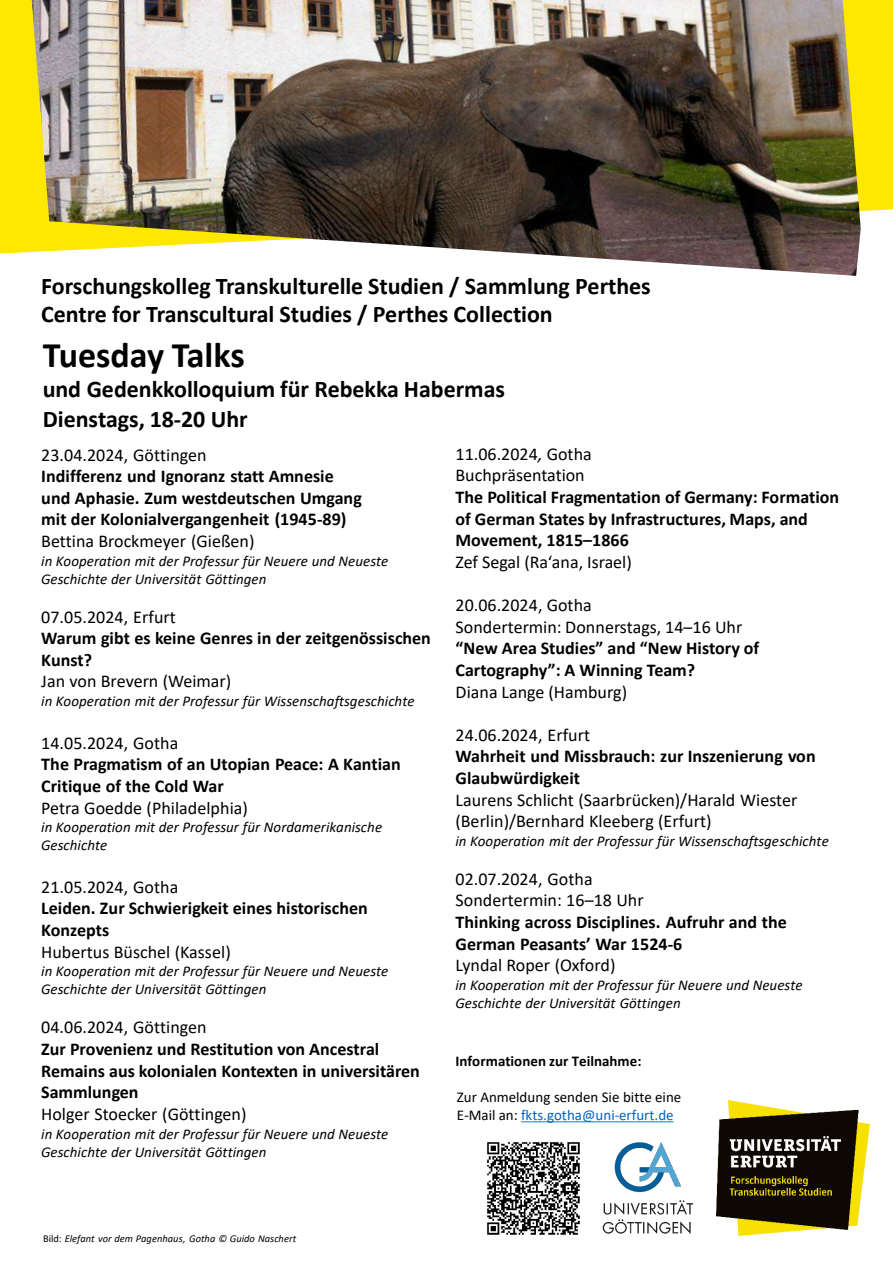
<style>
.page{position:relative;width:893px;height:1264px;background:#fff}
.page>*{position:absolute;margin:0;border:0;box-sizing:border-box;transform-origin:0 0}
.t1{font:700 36px "Calibri";color:#000}
.t2{font:700 24px "Calibri";color:#000}
.t3{font:700 18px/21.6px "Calibri";color:#000}
.t4{font:18px/21.6px "Calibri";color:#000}
.t5{font:italic 15px/18px "Calibri";letter-spacing:.005em;color:#000}
.t6{font:15px "Calibri";color:#0563c1}
.t7{font:15px "Calibri";color:#000}
.t8{font:700 15px "Calibri";letter-spacing:.005em;color:#000}
.t9{font:italic 10.5px "Calibri";letter-spacing:.005em;color:#000}
.s1{font-style:italic}
.s2{font-weight:400}
.s3{color:#000}
.s4{font-style:normal}
</style>
<div class="page">
<svg style="left:0;top:0;width:892px;height:253px;background:#fde815"></svg>
<img style="left:32px;top:0;width:828px;height:276px">
<img style="left:716px;top:1100px;width:153px;height:134px">
<svg style="left:521px;top:1121px;width:152px;height:1px"></svg>
<img style="left:602px;top:1142px;width:92px;height:92px">
<img style="left:487px;top:1142px;width:93px;height:93px">
<p class="t2" style="left:41px;top:268px;width:611px">Forschungskolleg Transkulturelle Studien / Sammlung Perthes</p>
<p class="t2" style="left:41px;top:297px;width:513px">Centre for Transcultural Studies / Perthes Collection</p>
<p class="t1" style="left:43px;top:329px;width:203px">Tuesday Talks</p>
<p class="t2" style="left:43px;top:372px;width:464px">und Gedenkkolloquium für Rebekka Habermas</p>
<p class="t2" style="left:43px;top:402px;width:206px">Dienstags, 18-20 Uhr</p>
<p class="t4" style="left:455px;top:442px;width:138px">11.06.2024<span class="s1">,</span> Gotha</p>
<p class="t4" style="left:455px;top:464px;width:131px">Buchpräsentation</p>
<p class="t3" style="left:455px;top:486px;width:385px">The Political Fragmentation of Germany: Formation of German States by Infrastructures, Maps, and<br>Movement, 1815–1866</p>
<p class="t4" style="left:455px;top:550px;width:178px">Zef Segal (Ra‘ana, Israel)</p>
<p class="t4" style="left:455px;top:593px;width:138px">20.06.2024, Gotha</p>
<p class="t4" style="left:455px;top:615px;width:288px">Sondertermin: Donnerstags, 14–16 Uhr</p>
<p class="t3" style="left:455px;top:637px;width:305px">“New Area Studies” and “New History of<br>Cartography”: A Winning Team?</p>
<p class="t4" style="left:455px;top:680px;width:173px">Diana Lange (Hamburg)</p>
<p class="t4" style="left:455px;top:723px;width:136px">24.06.2024, Erfurt</p>
<p class="t3" style="left:455px;top:745px;width:361px">Wahrheit und Missbrauch: zur Inszenierung von<br>Glaubwürdigkeit</p>
<p class="t4" style="left:455px;top:788px;width:343px">Laurens Schlicht (Saarbrücken)/Harald Wiester (Berlin)/Bernhard Kleeberg (Erfurt)</p>
<p class="t5" style="left:455px;top:831px;width:375px">in Kooperation mit der Professur für Wissenschaftsgeschichte</p>
<p class="t4" style="left:455px;top:867px;width:139px">02.07.2024, Gotha</p>
<p class="t4" style="left:455px;top:889px;width:190px">Sondertermin: 16–18 Uhr</p>
<p class="t3" style="left:455px;top:910px;width:333px">Thinking across Disciplines. Aufruhr and the<br>German Peasants’ War 1524-6</p>
<p class="t4" style="left:455px;top:953px;width:161px">Lyndal Roper (Oxford)</p>
<p class="t5" style="left:455px;top:975px;width:348px">in Kooperation mit der Professur für Neuere und Neueste<br>Geschichte der Universität Göttingen</p>
<p class="t3" style="left:41px;top:443px;width:322px"><span class="s2">23.04.2024, Göttingen<br></span>Indifferenz und Ignoranz statt Amnesie und Aphasie. Zum westdeutschen Umgang mit der Kolonialvergangenheit (1945-89)<br><span class="s2">Bettina Brockmeyer (Gießen)</span></p>
<p class="t5" style="left:41px;top:551px;width:348px">in Kooperation mit der Professur für Neuere und Neueste<br>Geschichte der Universität Göttingen</p>
<p class="t4" style="left:41px;top:605px;width:136px">07.05.2024, Erfurt</p>
<p class="t3" style="left:41px;top:627px;width:391px">Warum gibt es keine Genres in der zeitgenössischen<br>Kunst?</p>
<p class="t4" style="left:41px;top:670px;width:191px">Jan von Brevern (Weimar)</p>
<p class="t5" style="left:41px;top:691px;width:375px">in Kooperation mit der Professur für Wissenschaftsgeschichte</p>
<p class="t4" style="left:41px;top:731px;width:139px">14.05.2024, Gotha</p>
<p class="t3" style="left:41px;top:753px;width:361px">The Pragmatism of an Utopian Peace: A Kantian<br>Critique of the Cold War</p>
<p class="t4" style="left:41px;top:796px;width:208px">Petra Goedde (Philadelphia)</p>
<p class="t5" style="left:41px;top:817px;width:342px">in Kooperation mit der Professur für Nordamerikanische<br>Geschichte</p>
<p class="t4" style="left:41px;top:875px;width:139px">21.05.2024, Gotha</p>
<p class="t3" style="left:41px;top:897px;width:328px">Leiden. Zur Schwierigkeit eines historischen<br>Konzepts</p>
<p class="t4" style="left:41px;top:940px;width:191px">Hubertus Büschel (Kassel)</p>
<p class="t5" style="left:41px;top:961px;width:348px">in Kooperation mit der Professur für Neuere und Neueste<br>Geschichte der Universität Göttingen</p>
<p class="t4" style="left:41px;top:1015px;width:167px">04.06.2024, Göttingen</p>
<p class="t3" style="left:41px;top:1037px;width:380px">Zur Provenienz und Restitution von Ancestral<br>Remains aus kolonialen Kontexten in universitären<br>Sammlungen</p>
<p class="t4" style="left:41px;top:1102px;width:207px">Holger Stoecker (Göttingen)</p>
<p class="t5" style="left:41px;top:1123px;width:348px">in Kooperation mit der Professur für Neuere und Neueste<br>Geschichte der Universität Göttingen</p>
<p class="t8" style="left:455px;top:1049px;width:187px">Informationen zur Teilnahme:</p>
<p class="t7" style="left:457px;top:1086px;width:226px">Zur Anmeldung senden Sie bitte eine</p>
<p class="t6" style="left:457px;top:1104px;width:218px"><span class="s3">E-Mail an:</span> fkts.gotha@uni-erfurt.de</p>
<p class="t9" style="left:43px;top:1230px;width:254px"><span class="s4">Bild:</span> Elefant vor dem Pagenhaus, Gotha © Guido Naschert</p>
</div>
